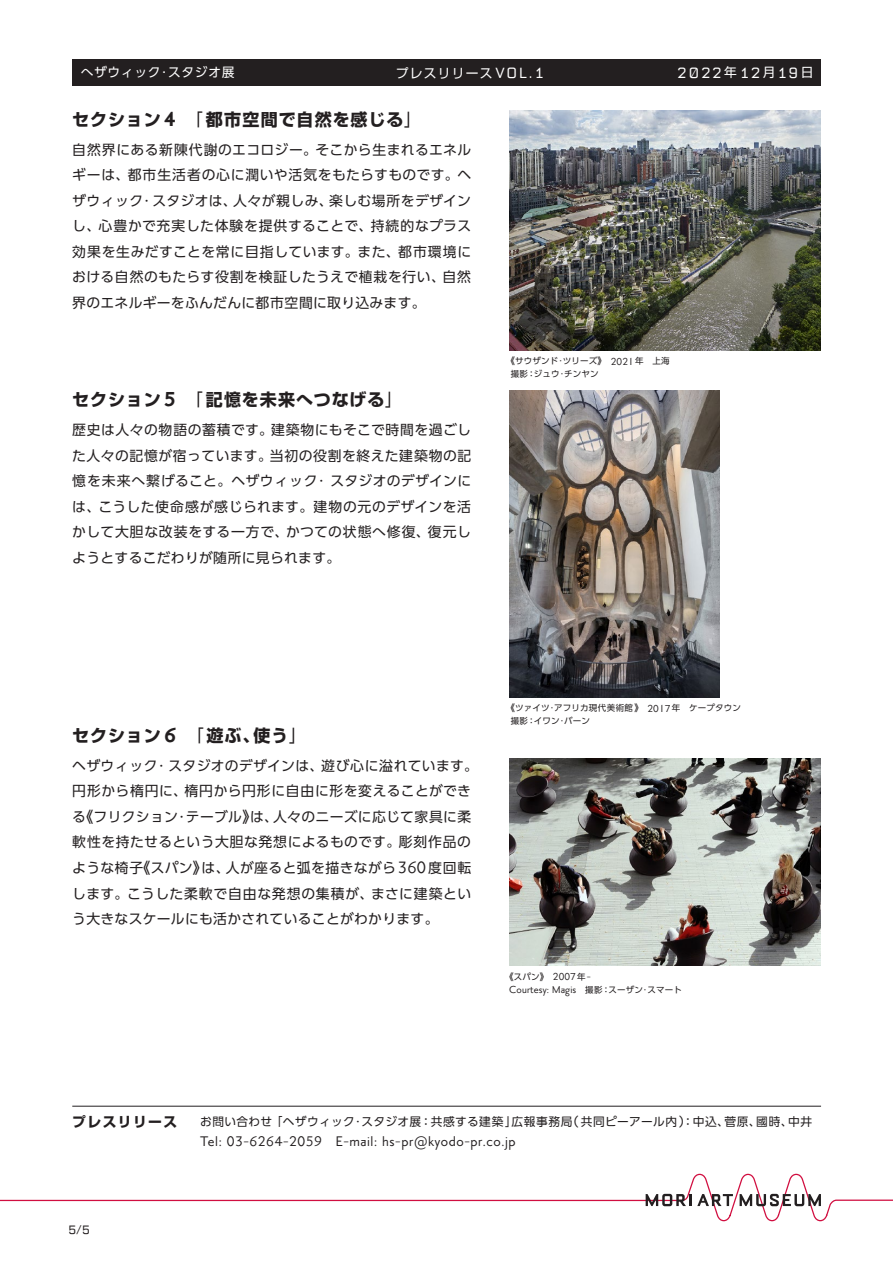
<style>
.page{position:relative;width:893px;height:1263px;background:#fff}
.page>*{position:absolute;margin:0;border:0;box-sizing:border-box;transform-origin:0 0}
.t1{font:900 24.6px "Mori Priori Sans";color:#231f20}
.t2{font:500 20.1px "Mori Priori Sans";color:#231f20}
.t3{font:18px "Mori Logotype";letter-spacing:.1em;color:#fff}
.t4{font:700 16.95px "Shin Go Pro";letter-spacing:.05em;color:#231f20}
.t5{font:500 16.95px "Mori Priori Sans";letter-spacing:.035em;color:#231f20}
.t6{font:14.85px "Mori Logotype";color:#231f20}
.t7{font:13.8px/25.5px "PUD Shin Go Pr 6 N";letter-spacing:.02em;color:#231f20}
.t8{font:13.8px "UD Shin Go Pr 6 N";letter-spacing:.065em;color:#231f20}
.t9{font:700 13.8px "Shin Go Pro";letter-spacing:.1em;color:#231f20}
.t10{font:12.75px "PUD Shin Go Pr 6 N";letter-spacing:.05em;color:#fff}
.t11{font:12.75px "Shin Go Pro";letter-spacing:.1em;color:#fff}
.t12{font:500 12.3px "Mori Priori Sans";letter-spacing:.015em;color:#231f20}
.t13{font:11.7px "PUD Shin Go Pr 6 N";letter-spacing:.03em;color:#231f20}
.t14{font:11.7px "UD Shin Go Pr 6 N";letter-spacing:.06em;color:#231f20}
.t15{font:8.55px "PUD Shin Go Pr 6 N";letter-spacing:.02em;color:#231f20}
.t16{font:8.55px "UD Shin Go Pr 6 N";letter-spacing:.05em;color:#231f20}
.s1{font-family:"UD Shin Go Pr 6 N"}
.s2{font-family:"UD Shin Go Pr 6 N";font-weight:400}
.s3{font-family:"PUD Shin Go Pr 6 N"}
</style>
<div class="page">
<svg style="left:0;top:1173px;width:893px;height:49px"></svg>
<hr style="left:72px;top:1106px;width:749px;height:1px;background:#231f20">
<div style="left:72px;top:60px;width:749px;height:26px;background:#231f20"></div>
<img style="left:509px;top:391px;width:210px;height:306px">
<img style="left:509px;top:111px;width:311px;height:240px">
<img style="left:509px;top:759px;width:311px;height:207px">
<p class="t10" style="left:81px;top:66px;width:81px">へザウィック</p>
<p class="t10" style="left:168px;top:66px;width:68px">スタジオ<span class="s1">展</span></p>
<p class="t10" style="left:158px;top:66px;width:14px">・</p>
<p class="t11" style="left:396px;top:63px;width:98px">プレスリリース</p>
<h3 class="t3" style="left:495px;top:65px;width:51px">VOL.1</h3>
<p class="t4" style="left:186px;top:106px;width:237px"><span class="s2">「</span>都市空間で自然を感じる<span class="s2">「</span></p>
<p class="t4" style="left:72px;top:106px;width:90px">セクション</p>
<p class="t7" style="left:72px;top:137px;width:400px;text-align:right"><span class="s1">自然界</span>にある<span class="s1">新陳代謝</span>のエコロジー。そこから<span class="s1">生</span>まれるエネルギーは、<span class="s1">都市生活者</span>の<span class="s1">心</span>に<span class="s1">潤</span>いや<span class="s1">活気</span>をもたらすものです。ヘ<span class="s1">楽</span>しむ<span class="s1">場所</span>をデザイン</p>
<h1 class="t1" style="left:164px;top:106px;width:13px">4</h1>
<p class="t7" style="left:72px;top:188px;width:400px">ザウィック<br>し、<span class="s1">心豊</span>かで<span class="s1">充実</span>した<span class="s1">体験</span>を<span class="s1">提供</span>することで、<span class="s1">持続的</span>なプラス<span class="s1">効果</span>を<span class="s1">生</span>みだすことを<span class="s1">常</span>に<span class="s1">目指</span>しています。また、<span class="s1">都市環境</span>に</p>
<p class="t8" style="left:442px;top:266px;width:30px">自然</p>
<p class="t7" style="left:233px;top:188px;width:101px"><span class="s1">人々</span>が<span class="s1">親</span>しみ、</p>
<p class="t7" style="left:140px;top:188px;width:98px">・スタジオは、</p>
<p class="t7" style="left:72px;top:265px;width:374px">おける<span class="s1">自然</span>のもたらす<span class="s1">役割</span>を<span class="s1">検証</span>したうえで<span class="s1">植栽</span>を<span class="s1">行</span>い、<span class="s1">界</span>のエネルギーをふんだんに<span class="s1">都市空間</span>に<span class="s1">取</span>り<span class="s1">込</span>みます。</p>
<p class="t11" style="left:724px;top:62px;width:14px">年</p>
<p class="t11" style="left:763px;top:62px;width:14px">月</p>
<p class="t11" style="left:801px;top:62px;width:14px">日</p>
<h3 class="t3" style="left:677px;top:64px;width:47px">2022</h3>
<h3 class="t3" style="left:740px;top:64px;width:23px">12</h3>
<h3 class="t3" style="left:777px;top:64px;width:23px">19</h3>
<p class="t4" style="left:186px;top:386px;width:218px"><span class="s2">「</span>記憶を未来へつなげる<span class="s2">「</span></p>
<p class="t4" style="left:72px;top:386px;width:90px">セクション</p>
<p class="t8" style="left:72px;top:419px;width:400px">歴史<span class="s3">は</span>人々<span class="s3">の</span>物語<span class="s3">の</span>蓄積<span class="s3">です。</span>建築物<span class="s3">にもそこで</span>時間<span class="s3">を</span>過<span class="s3">ごし</span></p>
<p class="t7" style="left:72px;top:443px;width:400px;text-align:right">た<span class="s1">人々</span>の<span class="s1">記憶</span>が<span class="s1">宿</span>っています。<span class="s1">当初</span>の<span class="s1">役割</span>を<span class="s1">終</span>えた<span class="s1">建築物</span>の<span class="s1">記</span>・スタジオのデザインに</p>
<h1 class="t1" style="left:164px;top:386px;width:13px">5</h1>
<p class="t7" style="left:72px;top:469px;width:247px"><span class="s1">憶</span>を<span class="s1">未来</span>へ<span class="s1">繋</span>げること。ヘザウィック</p>
<p class="t7" style="left:72px;top:494px;width:400px">は、こうした<span class="s1">使命感</span>が<span class="s1">感</span>じられます。<span class="s1">建物</span>の<span class="s1">元</span>のデザインを<span class="s1">活</span></p>
<p class="t7" style="left:286px;top:520px;width:187px">かつての<span class="s1">状態</span>へ<span class="s1">修復</span>、<span class="s1">復元</span>し</p>
<p class="t7" style="left:72px;top:520px;width:269px">かして<span class="s1">大胆</span>な<span class="s1">改装</span>をする<span class="s1">一方</span>で、<br>ようとするこだわりが<span class="s1">随所</span>に<span class="s1">見</span>られます。</p>
<p class="t15" style="left:506px;top:356px;width:53px">《サウザンド</p>
<p class="t15" style="left:563px;top:356px;width:45px">ツリーズ》</p>
<p class="t15" style="left:556px;top:356px;width:10px">・</p>
<p class="t15" style="left:534px;top:369px;width:27px">ジュウ</p>
<p class="t16" style="left:511px;top:367px;width:27px">撮影<span class="s3">：</span></p>
<p class="t15" style="left:564px;top:369px;width:36px">チンヤン</p>
<p class="t15" style="left:558px;top:369px;width:10px">・</p>
<p class="t16" style="left:635px;top:354px;width:36px">年　上海</p>
<p class="t12" style="left:611px;top:355px;width:25px">2021</p>
<p class="t4" style="left:72px;top:722px;width:90px">セクション</p>
<h1 class="t1" style="left:164px;top:722px;width:14px">6</h1>
<p class="t4" style="left:187px;top:722px;width:74px"><span class="s2">「</span>遊ぶ、</p>
<p class="t4" style="left:253px;top:722px;width:54px">使う<span class="s2">「</span></p>
<p class="t7" style="left:72px;top:753px;width:87px">ヘザウィック</p>
<p class="t7" style="left:155px;top:753px;width:325px">・スタジオのデザインは、<span class="s1">遊</span>び<span class="s1">心</span>に<span class="s1">溢</span>れています。</p>
<p class="t7" style="left:184px;top:779px;width:288px"><span class="s1">楕円</span>から<span class="s1">円形</span>に<span class="s1">自由</span>に<span class="s1">形</span>を<span class="s1">変</span>えることができ</p>
<p class="t8" style="left:72px;top:780px;width:116px">円形<span class="s3">から</span>楕円<span class="s3">に、</span></p>
<p class="t7" style="left:72px;top:804px;width:400px">《るフリクション<br><span class="s1">軟性</span>を<span class="s1">持</span>たせるという<span class="s1">大胆</span>な<span class="s1">発想</span>によるものです。<span class="s1">彫刻作品</span>の</p>
<p class="t8" style="left:428px;top:856px;width:45px">度回転</p>
<p class="t7" style="left:186px;top:804px;width:94px">テーブルは》、</p>
<p class="t7" style="left:273px;top:804px;width:200px"><span class="s1">人々</span>のニーズに<span class="s1">応</span>じて<span class="s1">家具</span>に<span class="s1">柔</span></p>
<p class="t7" style="left:175px;top:804px;width:15px">・</p>
<p class="t7" style="left:137px;top:855px;width:72px">《スパン》</p>
<p class="t7" style="left:226px;top:855px;width:172px"><span class="s1">人</span>が<span class="s1">座</span>ると<span class="s1">弧</span>を<span class="s1">描</span>きながら</p>
<p class="t7" style="left:72px;top:855px;width:72px">ような<span class="s1">椅子</span></p>
<h2 class="t2" style="left:398px;top:857px;width:30px">360</h2>
<p class="t7" style="left:202px;top:855px;width:29px">は、</p>
<p class="t7" style="left:72px;top:881px;width:368px">します。こうした<span class="s1">柔軟</span>で<span class="s1">自由</span>な<span class="s1">発想</span>の<span class="s1">集積</span>が、<br>う<span class="s1">大</span>きなスケールにも<span class="s1">活</span>かされていることがわかります。</p>
<p class="t7" style="left:371px;top:881px;width:102px">まさに<span class="s1">建築</span>とい</p>
<p class="t15" style="left:506px;top:703px;width:45px">《ツァイツ</p>
<p class="t15" style="left:554px;top:703px;width:90px">アフリカ<span class="s1">現代美術館</span>》</p>
<p class="t15" style="left:548px;top:703px;width:10px">・</p>
<p class="t15" style="left:564px;top:716px;width:27px">バーン</p>
<p class="t16" style="left:511px;top:714px;width:27px">撮影<span class="s3">：</span></p>
<p class="t15" style="left:534px;top:716px;width:27px">イワン</p>
<p class="t15" style="left:558px;top:716px;width:10px">・</p>
<p class="t15" style="left:672px;top:703px;width:71px"><span class="s1">年　</span>ケープタウン</p>
<p class="t12" style="left:647px;top:702px;width:25px">2017</p>
<p class="t15" style="left:505px;top:972px;width:45px">《スパン》</p>
<p class="t16" style="left:577px;top:970px;width:10px">年</p>
<p class="t12" style="left:553px;top:970px;width:25px">2007</p>
<p class="t12" style="left:587px;top:970px;width:6px">-</p>
<p class="t15" style="left:608px;top:985px;width:36px">スーザン</p>
<p class="t16" style="left:577px;top:983px;width:35px">　撮影<span class="s3">：</span></p>
<p class="t15" style="left:647px;top:985px;width:36px">スマート</p>
<p class="t12" style="left:509px;top:983px;width:69px">Courtesy: Magis</p>
<p class="t15" style="left:641px;top:985px;width:10px">・</p>
<p class="t9" style="left:72px;top:1111px;width:107px">プレスリリース</p>
<p class="t13" style="left:567px;top:1115px;width:163px">（<span class="s1">共同</span>ピーアール<span class="s1">内</span>：）<span class="s1">中込</span>、</p>
<p class="t13" style="left:200px;top:1115px;width:156px">お<span class="s1">問</span>い<span class="s1">合</span>わせ「ヘザウィック</p>
<p class="t13" style="left:361px;top:1115px;width:157px">スタジオ<span class="s1">展</span>：<span class="s1">共感</span>する<span class="s1">建築</span>」</p>
<p class="t14" style="left:511px;top:1112px;width:63px">広報事務局</p>
<p class="t14" style="left:724px;top:1112px;width:38px">菅原<span class="s3">、</span></p>
<p class="t14" style="left:756px;top:1112px;width:38px">國時<span class="s3">、</span></p>
<p class="t14" style="left:788px;top:1112px;width:26px">中井</p>
<p class="t13" style="left:352px;top:1115px;width:13px">・</p>
<p class="t5" style="left:200px;top:1132px;width:123px">Tel: 03-6264-2059</p>
<p class="t5" style="left:336px;top:1132px;width:181px">-E mail: hs-pr@kyodo-pr.co j p.</p>
<p class="t6" style="left:68px;top:1222px;width:23px">5/5</p>
</div>
